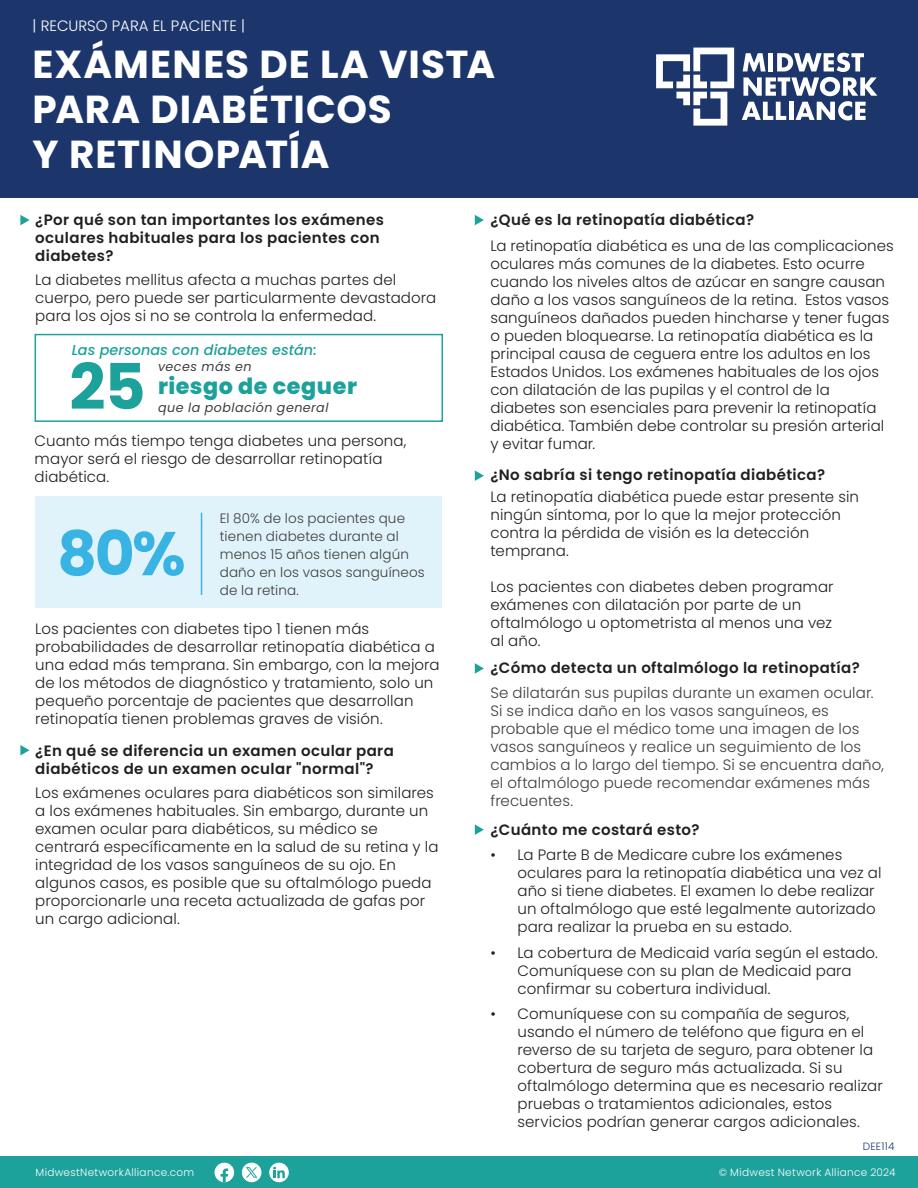
<style>
.page{position:relative;width:918px;height:1188px;background:#fff}
.page>*{position:absolute;margin:0;border:0;box-sizing:border-box;transform-origin:0 0}
.t1{font:700 63.3px "Poppins";color:#1ca19b}
.t2{font:700 61.5px "Poppins";color:#38b3e4}
.t3{font:700 39px/45px "Poppins";letter-spacing:.015em;color:#fff}
.t4{font:800 22.2px "Poppins";letter-spacing:.025em;color:#1ca19b}
.t5{font:300 15px/18px "Poppins";letter-spacing:.005em;color:#231f20}
.t6{font:600 15px/18px "Poppins";letter-spacing:.025em;color:#231f20}
.t7{font:300 15px/18px "Poppins";letter-spacing:.005em;color:#3e3e3f}
.t8{font:300 15px "Poppins";color:#fff}
.t9{font:italic 500 14.4px "Poppins";letter-spacing:.005em;color:#1ca19b}
.t10{font:300 13.5px/18px "Poppins";letter-spacing:.01em;color:#3e3e3f}
.t11{font:italic 12.75px "Poppins";letter-spacing:.035em;color:#3e3e3f}
.t12{font:300 10.5px "Poppins";letter-spacing:.03em;color:#fff}
.t13{font:300 10.5px "Poppins";letter-spacing:.02em;color:#1c366c}
</style>
<div class="page">
<div style="left:0;top:0;width:918px;height:197px;background:#1c366c"></div>
<svg style="left:656px;top:48px;width:78px;height:78px"></svg>
<svg style="left:742px;top:53px;width:135px;height:67px"></svg>
<div style="left:35px;top:496px;width:407px;height:112px;background:#e1f3fa"></div>
<hr style="left:201px;top:513px;width:1px;height:82px;background:#38b3e4">
<svg style="left:20px;top:215px;width:9px;height:10px"></svg>
<svg style="left:475px;top:470px;width:9px;height:11px"></svg>
<svg style="left:475px;top:663px;width:9px;height:11px"></svg>
<svg style="left:475px;top:824px;width:9px;height:11px"></svg>
<svg style="left:20px;top:745px;width:9px;height:10px"></svg>
<div style="left:35px;top:334px;width:408px;height:88px;border:2px solid #1ca19b"></div>
<svg style="left:475px;top:215px;width:9px;height:10px"></svg>
<div style="left:0;top:1157px;width:918px;height:31px;background:#1ca19b"></div>
<div style="left:215px;top:1163px;width:19px;height:19px;background:#fff;border-radius:50%"></div>
<div style="left:242px;top:1163px;width:19px;height:19px;background:#fff;border-radius:50%"></div>
<svg style="left:269px;top:1163px;width:20px;height:19px"></svg>
<svg style="left:221px;top:1168px;width:7px;height:14px"></svg>
<svg style="left:273px;top:1167px;width:12px;height:11px"></svg>
<svg style="left:246px;top:1167px;width:11px;height:11px"></svg>
<p class="t8" style="left:33px;top:17px;width:214px">| RECURSO PARA EL PACIENTE |</p>
<h3 class="t3" style="left:33px;top:42px;width:464px">EXÁMENES DE LA VISTA<br>PARA DIABÉTICOS<br>Y RETINOPATÍA</h3>
<p class="t6" style="left:35px;top:211px;width:350px">¿Por qué son tan importantes los exámenes oculares habituales para los pacientes con diabetes?</p>
<p class="t5" style="left:35px;top:271px;width:402px">La diabetes mellitus afecta a muchas partes del cuerpo, pero puede ser particularmente devastadora para los ojos si no se controla la enfermedad.</p>
<p class="t9" style="left:72px;top:342px;width:247px">Las personas con diabetes están:</p>
<h1 class="t1" style="left:69px;top:350px;width:78px">25</h1>
<p class="t11" style="left:158px;top:359px;width:95px">veces más en</p>
<h3 class="t4" style="left:158px;top:373px;width:200px">riesgo de ceguer</h3>
<p class="t11" style="left:158px;top:400px;width:172px">que la población general</p>
<p class="t5" style="left:35px;top:432px;width:373px">Cuanto más tiempo tenga diabetes una persona, mayor será el riesgo de desarrollar retinopatía diabética.</p>
<h2 class="t2" style="left:57px;top:518px;width:130px">80%</h2>
<p class="t10" style="left:220px;top:509px;width:207px">El 80% de los pacientes que tienen diabetes durante al menos 15 años tienen algún daño en los vasos sanguíneos</p>
<p class="t10" style="left:220px;top:581px;width:81px">de la retina.</p>
<p class="t5" style="left:35px;top:620px;width:406px">Los pacientes con diabetes tipo 1 tienen más probabilidades de desarrollar retinopatía diabética a una edad más temprana. Sin embargo, con la mejora de los métodos de diagnóstico y tratamiento, solo un pequeño porcentaje de pacientes que desarrollan retinopatía tienen problemas graves de visión.</p>
<p class="t6" style="left:35px;top:741px;width:360px">¿En qué se diferencia un examen ocular para diabéticos de un examen ocular "normal"?</p>
<p class="t5" style="left:35px;top:784px;width:405px">Los exámenes oculares para diabéticos son similares a los exámenes habituales. Sin embargo, durante un examen ocular para diabéticos, su médico se centrará específicamente en la salud de su retina y la integridad de los vasos sanguíneos de su ojo. En algunos casos, es posible que su oftalmólogo pueda proporcionarle una receta actualizada de gafas por un cargo adicional.</p>
<p class="t6" style="left:490px;top:211px;width:265px">¿Qué es la retinopatía diabética?</p>
<p class="t5" style="left:490px;top:237px;width:405px">La retinopatía diabética es una de las complicaciones oculares más comunes de la diabetes. Esto ocurre cuando los niveles altos de azúcar en sangre causan daño a los vasos sanguíneos de la retina. Estos vasos sanguíneos dañados pueden hincharse y tener fugas o pueden bloquearse. La retinopatía diabética es la principal causa de ceguera entre los adultos en los Estados Unidos. Los exámenes habituales de los ojos con dilatación de las pupilas y el control de la diabetes son esenciales para prevenir la retinopatía diabética. También debe controlar su presión arterial y evitar fumar.</p>
<p class="t6" style="left:490px;top:466px;width:336px">¿No sabría si tengo retinopatía diabética?</p>
<p class="t5" style="left:490px;top:488px;width:370px">La retinopatía diabética puede estar presente sin ningún síntoma, por lo que la mejor protección contra la pérdida de visión es la detección temprana.</p>
<p class="t5" style="left:490px;top:578px;width:345px">Los pacientes con diabetes deben programar exámenes con dilatación por parte de un oftalmólogo u optometrista al menos una vez al año.</p>
<p class="t6" style="left:490px;top:659px;width:371px">¿Cómo detecta un oftalmólogo la retinopatía?</p>
<p class="t7" style="left:490px;top:684px;width:395px">Se dilatarán sus pupilas durante un examen ocular.<br>Si se indica daño en los vasos sanguíneos, es probable que el médico tome una imagen de los vasos sanguíneos y realice un seguimiento de los cambios a lo largo del tiempo. Si se encuentra daño, el oftalmólogo puede recomendar exámenes más frecuentes.</p>
<p class="t6" style="left:490px;top:820px;width:211px">¿Cuánto me costará esto?</p>
<p class="t5" style="left:517px;top:846px;width:365px;text-indent:-27px">• La Parte B de Medicare cubre los exámenes oculares para la retinopatía diabética una vez al año si tiene diabetes. El examen lo debe realizar un oftalmólogo que esté legalmente autorizado para realizar la prueba en su estado.</p>
<p class="t5" style="left:517px;top:944px;width:362px;text-indent:-27px">• La cobertura de Medicaid varía según el estado.<br>Comuníquese con su plan de Medicaid para confirmar su cobertura individual.</p>
<p class="t5" style="left:517px;top:1005px;width:367px;text-indent:-27px">• Comuníquese con su compañía de seguros, usando el número de teléfono que figura en el reverso de su tarjeta de seguro, para obtener la cobertura de seguro más actualizada. Si su oftalmólogo determina que es necesario realizar pruebas o tratamientos adicionales, estos servicios podrían generar cargos adicionales.</p>
<p class="t13" style="left:863px;top:1141px;width:33px">DEE114</p>
<p class="t12" style="left:36px;top:1166px;width:160px">MidwestNetworkAlliance.com</p>
<p class="t12" style="left:719px;top:1166px;width:178px">© Midwest Network Alliance 2024</p>
</div>
